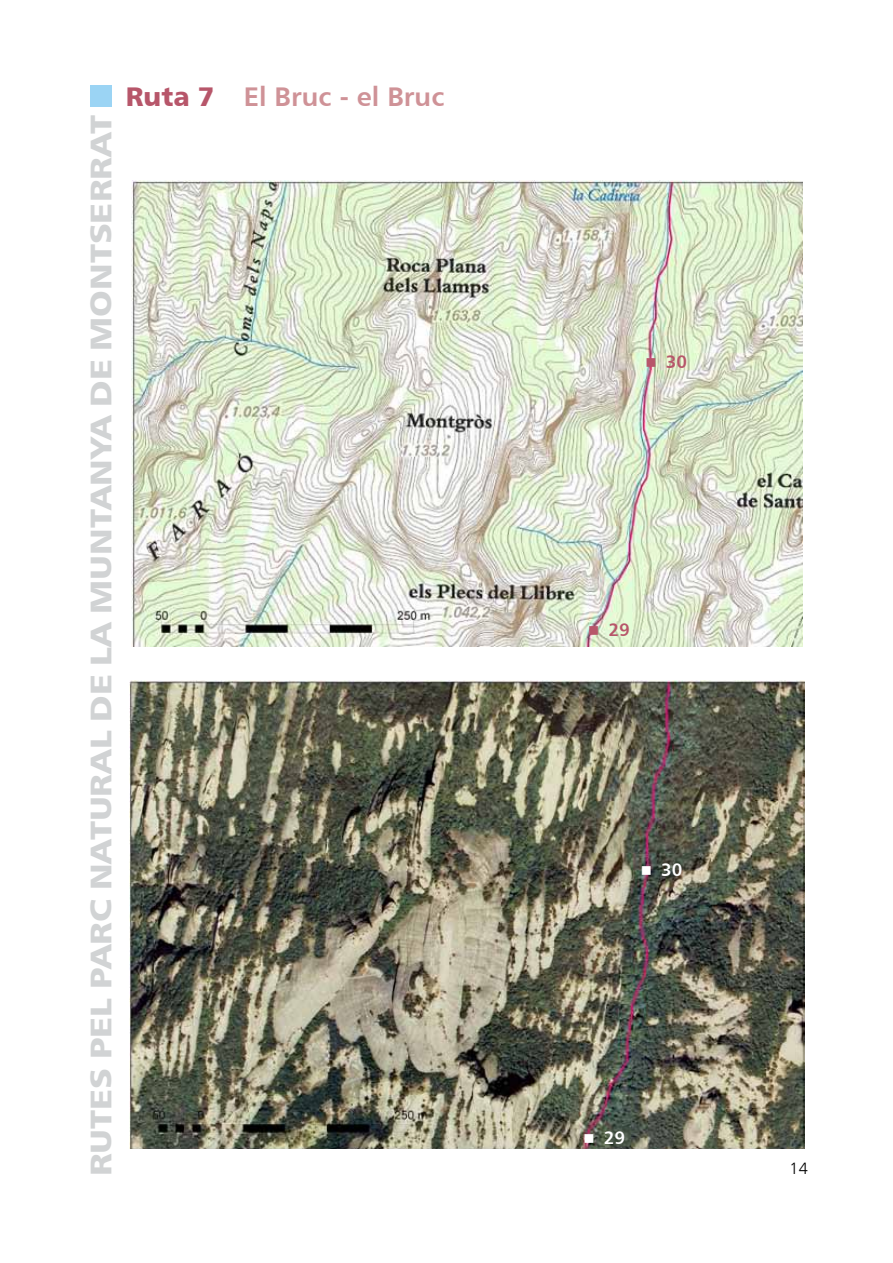
<style>
.page{position:relative;width:893px;height:1263px;background:#fff}
.page>*{position:absolute;margin:0;border:0;box-sizing:border-box;transform-origin:0 0}
.t1{font:30px "Humanist 777 BT Black B";color:#d1d3d4;scale:1.15 1}
.t2{font:27px "Humanist 777 BT Bold B";color:#cf9297}
.t3{font:18px "Humanist 777 BT Bold B";color:#b7566a}
.t4{font:18px "Humanist 777 BT Bold B";color:#fff}
.t5{font:16.5px "Humanist 777 BT Light B";color:#000}
.s1{font-family:"Humanist 777 BT Black B";color:#b7566a}
</style>
<div class="page">
<div style="left:91px;top:85px;width:21px;height:21px;background:#9bd4f4"></div>
<img style="left:129px;top:680px;width:675px;height:468px">
<img style="left:131px;top:181px;width:671px;height:465px">
<p class="t1" style="left:82px;top:1176px;width:924px;rotate:-90deg">rutes pel Parc Natural de la Muntanya de Montserrat</p>
<p class="t2" style="left:126px;top:79px;width:320px"><span class="s1">Ruta 7</span> El Bruc - el Bruc</p>
<p class="t3" style="left:645px;top:350px;width:43px">■ 30</p>
<p class="t3" style="left:588px;top:618px;width:43px">■ 29</p>
<p class="t4" style="left:641px;top:858px;width:43px">■ 30</p>
<p class="t4" style="left:584px;top:1126px;width:43px">■ 29</p>
<p class="t5" style="left:789px;top:1158px;width:20px">14</p>
</div>
